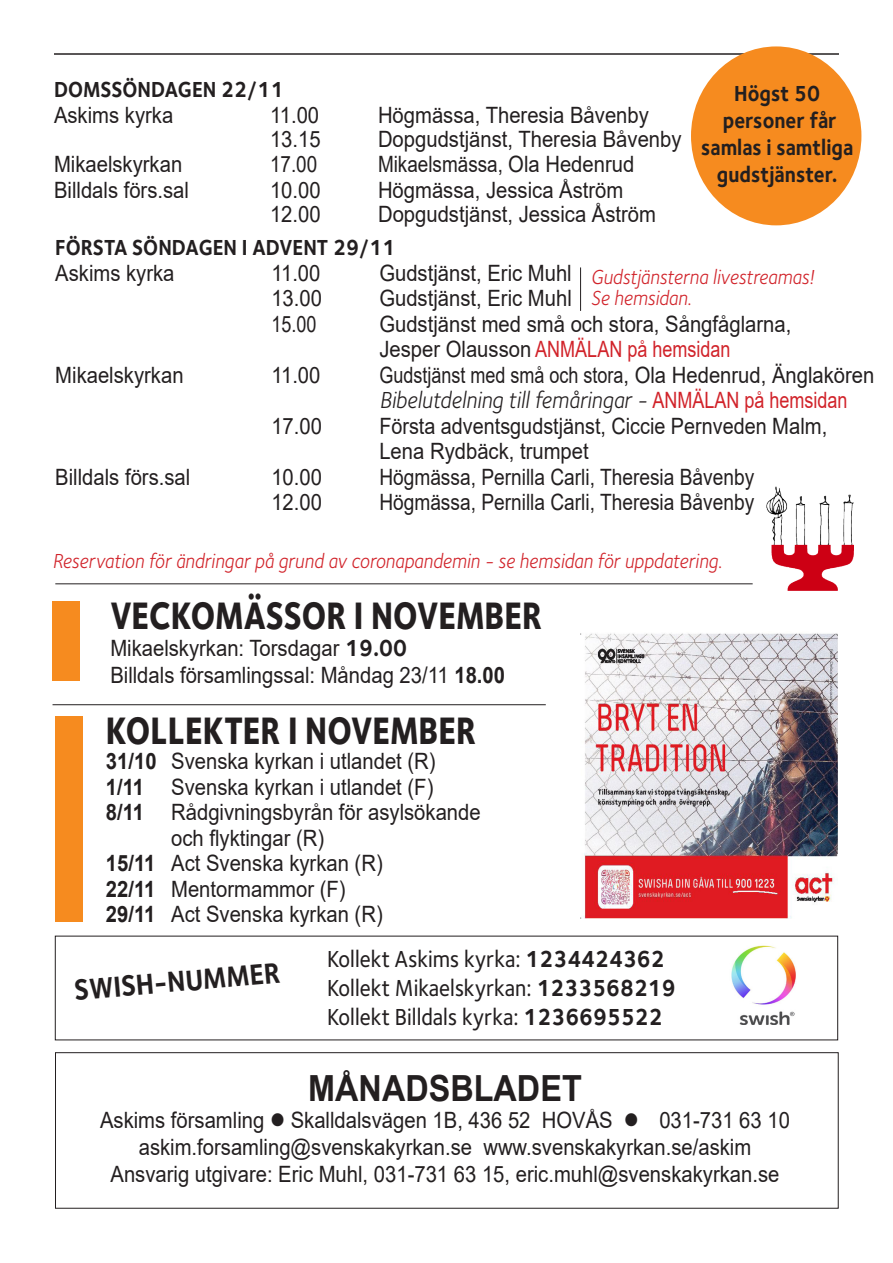
<style>
.page{position:relative;width:893px;height:1263px;background:#fff}
.page>*{position:absolute;margin:0;border:0;box-sizing:border-box;transform-origin:0 0}
.t1{font:800 39.6px "Foundry Sterling OT3";color:#231f20;scale:.82 1}
.t2{font:700 36px "Arial";color:#231f20;scale:.9 1}
.t3{font:700 30px "Foundry Sterling OT3";color:#231f20;scale:.9 1}
.t4{font:500 24px "Foundry Sterling OT3";color:#231f20;scale:.9 1}
.t5{font:italic 24px "Foundry Sterling OT3";color:#231f20;scale:.9 1}
.t6{font:22.5px "Arial";color:#231f20;scale:.9 1}
.t7{font:700 22.5px/27px "Foundry Sterling OT3";color:#231f20;text-align:center;scale:.9 1}
.t8{font:22.5px "Arial";color:#231f20;scale:.85 1}
.t9{font:22.5px "Arial";color:#231f20;scale:.8 1}
.t10{font:22.5px "Arial";color:#231f20;scale:.88 1}
.t11{font:22.5px "Arial";color:#d1232a;scale:.8 1}
.t12{font:22.5px "Arial";color:#231f20;scale:.84 1}
.t13{font:italic 21px "Foundry Sterling OT3";color:#d1232a;scale:.9 1}
.s1{color:#231f20}
.s2{font-family:"Arial";font-style:normal;font-size:22.5px;color:#d1232a}
.s3{font-family:"Foundry Sterling OT3";font-weight:700;font-size:24px}
.s4{font-weight:700}
</style>
<div class="page">
<div style="left:55px;top:1052px;width:783px;height:156px;border:1px solid #231f20"></div>
<hr style="left:54px;top:53px;width:785px;height:2px;background:#231f20">
<div style="left:55px;top:716px;width:28px;height:205px;background:#f68b1f"></div>
<div style="left:53px;top:602px;width:27px;height:79px;background:#f68b1f"></div>
<hr style="left:53px;top:704px;width:493px;height:1px;background:#231f20">
<img style="left:731px;top:945px;width:65px;height:79px">
<img style="left:767px;top:486px;width:86px;height:104px">
<hr style="left:55px;top:584px;width:698px;height:1px;background:#231f20">
<img style="left:581px;top:633px;width:257px;height:285px">
<div style="left:691px;top:46px;width:170px;height:179px;background:#f68b1f;border-radius:50%"></div>
<hr style="left:580px;top:267px;width:1px;height:44px;background:#231f20">
<p class="t7" style="left:54px;top:75px;width:257px">DOMSSÖNDAGEN 22/11</p>
<p class="t6" style="left:54px;top:100px;width:134px">Askims kyrka</p>
<p class="t6" style="left:270px;top:100px;width:56px">11.00</p>
<p class="t6" style="left:378px;top:100px;width:302px">Högmässa, Theresia Båvenby</p>
<p class="t6" style="left:270px;top:124px;width:58px">13.15</p>
<p class="t6" style="left:378px;top:124px;width:339px">Dopgudstjänst, Theresia Båvenby</p>
<p class="t6" style="left:54px;top:149px;width:144px">Mikaelskyrkan</p>
<p class="t12" style="left:270px;top:149px;width:58px">17.00</p>
<p class="t12" style="left:378px;top:149px;width:307px">Mikaelsmässa, Ola Hedenrud</p>
<p class="t6" style="left:54px;top:175px;width:152px">Billdals förs.sal</p>
<p class="t6" style="left:270px;top:175px;width:58px">10.00</p>
<p class="t6" style="left:378px;top:175px;width:274px">Högmässa, Jessica Åström</p>
<p class="t6" style="left:270px;top:199px;width:58px">12.00</p>
<p class="t6" style="left:378px;top:199px;width:310px">Dopgudstjänst, Jessica Åström</p>
<p class="t7" style="left:734px;top:78px;width:97px">Högst 50</p>
<p class="t7" style="left:701px;top:105px;width:170px">personer får samlas i samtliga gudstjänster.</p>
<p class="t7" style="left:55px;top:233px;width:380px">FÖRSTA SÖNDAGEN I ADVENT 29/11</p>
<p class="t6" style="left:55px;top:257px;width:134px">Askims kyrka</p>
<p class="t6" style="left:271px;top:257px;width:56px">11.00</p>
<p class="t6" style="left:379px;top:257px;width:215px">Gudstjänst, Eric Muhl</p>
<p class="t6" style="left:271px;top:283px;width:58px">13.00</p>
<p class="t6" style="left:379px;top:283px;width:215px">Gudstjänst, Eric Muhl</p>
<p class="t9" style="left:271px;top:308px;width:58px">15.00</p>
<p class="t6" style="left:379px;top:308px;width:459px">Gudstjänst med små och stora, Sångfåglarna,</p>
<p class="t11" style="left:379px;top:334px;width:440px"><span class="s1">Jesper Olausson</span> ANMÄLAN på hemsidan</p>
<p class="t6" style="left:55px;top:359px;width:144px">Mikaelskyrkan</p>
<p class="t6" style="left:271px;top:359px;width:56px">11.00</p>
<p class="t9" style="left:379px;top:359px;width:620px">Gudstjänst med små och stora, Ola Hedenrud, Änglakören</p>
<p class="t5" style="left:379px;top:383px;width:522px">Bibelutdelning till femåringar - <span class="s2">ANMÄLAN på hemsidan</span></p>
<p class="t6" style="left:271px;top:410px;width:58px">17.00</p>
<p class="t10" style="left:379px;top:410px;width:511px">Första adventsgudstjänst, Ciccie Pernveden Malm,</p>
<p class="t6" style="left:379px;top:436px;width:234px">Lena Rydbäck, trumpet</p>
<p class="t6" style="left:55px;top:461px;width:152px">Billdals förs.sal</p>
<p class="t6" style="left:271px;top:461px;width:58px">10.00</p>
<p class="t8" style="left:379px;top:461px;width:443px">Högmässa, Pernilla Carli, Theresia Båvenby</p>
<p class="t6" style="left:271px;top:487px;width:58px">12.00</p>
<p class="t8" style="left:379px;top:487px;width:443px">Högmässa, Pernilla Carli, Theresia Båvenby</p>
<p class="t13" style="left:53px;top:545px;width:745px">Reservation för ändringar på grund av coronapandemin - se hemsidan för uppdatering.</p>
<p class="t13" style="left:591px;top:261px;width:250px">Gudstjänsterna livestreamas!</p>
<p class="t13" style="left:591px;top:282px;width:113px">Se hemsidan.</p>
<p class="t1" style="left:110px;top:582px;width:528px">VECKOMÄSSOR I NOVEMBER</p>
<p class="t6" style="left:110px;top:633px;width:331px">Mikaelskyrkan: Torsdagar <span class="s3">19.00</span></p>
<p class="t6" style="left:110px;top:660px;width:440px">Billdals församlingssal: Måndag 23/11 <span class="s4">18.00</span></p>
<p class="t1" style="left:106px;top:697px;width:453px">KOLLEKTER I NOVEMBER</p>
<p class="t6" style="left:106px;top:746px;width:368px"><span class="s4">31/10</span> Svenska kyrkan i utlandet (R)</p>
<p class="t6" style="left:106px;top:771px;width:365px"><span class="s4">1/11</span> Svenska kyrkan i utlandet (F)</p>
<p class="t6" style="left:106px;top:797px;width:418px"><span class="s4">8/11</span> Rådgivningsbyrån för asylsökande</p>
<p class="t6" style="left:171px;top:822px;width:172px">och flyktingar (R)</p>
<p class="t6" style="left:106px;top:848px;width:309px"><span class="s4">15/11</span> Act Svenska kyrkan (R)</p>
<p class="t6" style="left:106px;top:873px;width:268px"><span class="s4">22/11</span> Mentormammor (F)</p>
<p class="t6" style="left:106px;top:899px;width:309px"><span class="s4">29/11</span> Act Svenska kyrkan (R)</p>
<p class="t4" style="left:327px;top:941px;width:377px">Kollekt Askims kyrka: <span class="s4">1234424362</span></p>
<p class="t4" style="left:327px;top:970px;width:389px">Kollekt Mikaelskyrkan: <span class="s4">1233568219</span></p>
<p class="t4" style="left:327px;top:999px;width:374px">Kollekt Billdals kyrka: <span class="s4">1236695522</span></p>
<p class="t3" style="left:72px;top:966px;width:231px;rotate:-5deg">SWISH-NUMMER</p>
<p class="t2" style="left:308px;top:1063px;width:305px">MÅNADSBLADET</p>
<p class="t6" style="left:100px;top:1104px;width:768px">Askims församling ● Skalldalsvägen 1B, 436 52 HOVÅS ● 031-731 63 10</p>
<p class="t6" style="left:139px;top:1131px;width:682px">askim.forsamling@svenskakyrkan.se www.svenskakyrkan.se/askim</p>
<p class="t6" style="left:111px;top:1158px;width:745px">Ansvarig utgivare: Eric Muhl, 031-731 63 15, eric.muhl@svenskakyrkan.se</p>
</div>
